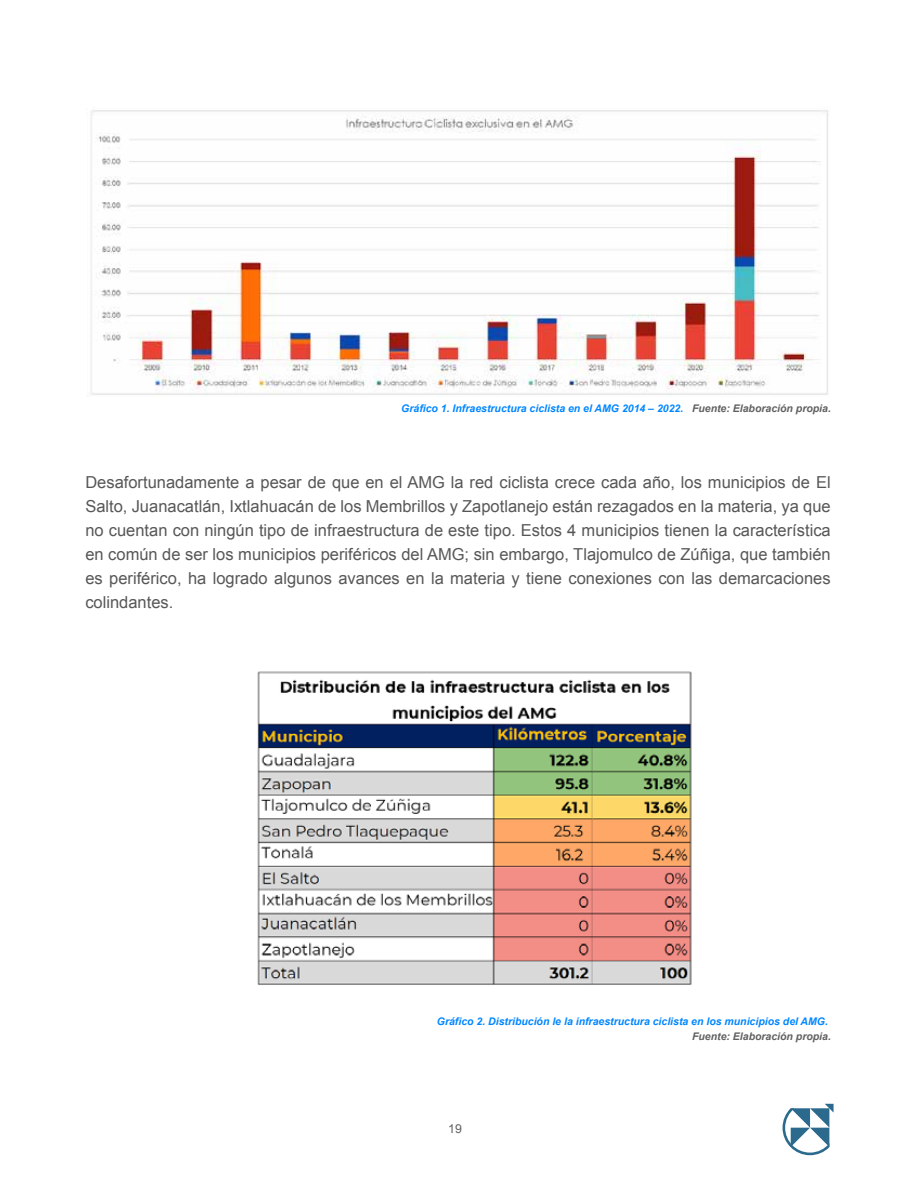
<style>
.page{position:relative;width:918px;height:1188px;background:#fff}
.page>*{position:absolute;margin:0;border:0;box-sizing:border-box;transform-origin:0 0}
.t1{font:16.5px/24px "Arial";color:#575756;text-align:justify}
.t2{font:12.3px "Arial";color:#606060}
.t3{font:italic 700 10.5px "Arial";color:#0086ff}
.t4{font:italic 700 10.5px "Arial";color:#606060}
.s1{color:#606060}
</style>
<div class="page">
<svg style="left:783px;top:1104px;width:51px;height:51px"></svg>
<img style="left:90px;top:110px;width:739px;height:287px">
<img style="left:257px;top:671px;width:435px;height:314px">
<p class="t3" style="left:401px;top:401px;width:431px">Gráfico 1. Infraestructura ciclista en el AMG 2014 – 2022. <span class="s1">Fuente: Elaboración propia.</span></p>
<p class="t1" style="left:85px;top:470px;width:747px">Desafortunadamente a pesar de que en el AMG la red ciclista crece cada año, los municipios de El Salto, Juanacatlán, Ixtlahuacán de los Membrillos y Zapotlanejo están rezagados en la materia, ya que no cuentan con ningún tipo de infraestructura de este tipo. Estos 4 municipios tienen la característica en común de ser los municipios periféricos del AMG; sin embargo, Tlajomulco de Zúñiga, que también es periférico, ha logrado algunos avances en la materia y tiene conexiones con las demarcaciones colindantes.</p>
<p class="t3" style="left:437px;top:1015px;width:393px">Gráfico 2. Distribución le la infraestructura ciclista en los municipios del AMG.</p>
<p class="t4" style="left:692px;top:1030px;width:140px">Fuente: Elaboración propia.</p>
<p class="t2" style="left:448px;top:1121px;width:15px">19</p>
</div>
